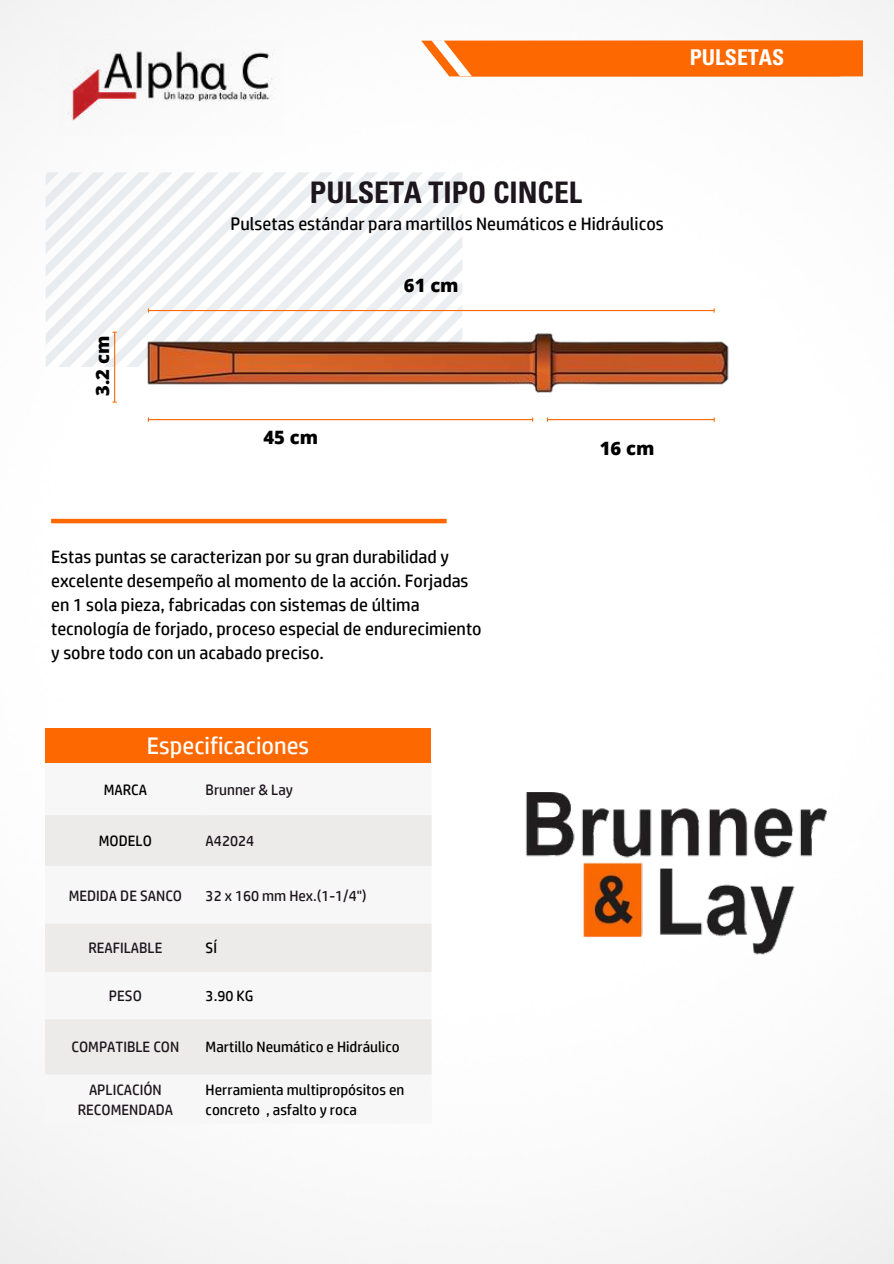
<style>
.page{position:relative;width:894px;height:1264px;background:#fff}
.page>*{position:absolute;margin:0;border:0;box-sizing:border-box;transform-origin:0 0}
.t1{font:700 condensed 29.7px "Univers";color:#1d161d}
.t2{font:24px "HP Simplified";color:#fff}
.t3{font:700 condensed 21.75px "Univers";color:#fff}
.t4{font:800 18.45px "Open Sans";color:#000}
.t5{font:18px/24.2px "HP Simplified";color:#000}
.t6{font:15px/20.2px "HP Simplified";color:#1d161d;text-align:center}
.t7{font:15px/20.2px "HP Simplified";color:#000}
</style>
<div class="page">
<img style="left:0;top:0;width:893px;height:1263px">
<img style="left:59px;top:40px;width:224px;height:95px">
<svg style="left:421px;top:40px;width:441px;height:36px"></svg>
<svg style="left:46px;top:172px;width:416px;height:194px"></svg>
<hr style="left:51px;top:519px;width:395px;height:4px;background:#fd6800">
<svg style="left:45px;top:763px;width:386px;height:360px"></svg>
<svg style="left:45px;top:815px;width:386px;height:259px;fill:#edeaea"></svg>
<div style="left:45px;top:728px;width:386px;height:35px;background:#fd6800"></div>
<hr style="left:114px;top:332px;width:1px;height:70px;background:#fd6800">
<hr style="left:149px;top:310px;width:564px;height:1px;background:#fd6800">
<hr style="left:149px;top:419px;width:383px;height:1px;background:#fd6800">
<hr style="left:547px;top:419px;width:166px;height:1px;background:#fd6800">
<img style="left:136px;top:327px;width:618px;height:80px">
<img style="left:519px;top:792px;width:306px;height:164px">
<p class="t3" style="left:689px;top:44px;width:96px">PULSETAS</p>
<h1 class="t1" style="left:310px;top:174px;width:274px">PULSETA TIPO CINCEL</h1>
<p class="t5" style="left:230px;top:211px;width:434px">Pulsetas estándar para martillos Neumáticos e Hidráulicos</p>
<p class="t4" style="left:88px;top:396px;width:61px;rotate:-90deg">3.2 cm</p>
<p class="t4" style="left:263px;top:423px;width:56px">45 cm</p>
<p class="t4" style="left:404px;top:271px;width:56px">61 cm</p>
<p class="t5" style="left:51px;top:544px;width:432px">Estas puntas se caracterizan por su gran durabilidad y excelente desempeño al momento de la acción. Forjadas en 1 sola pieza, fabricadas con sistemas de última tecnología de forjado, proceso especial de endurecimiento y sobre todo con un acabado preciso.</p>
<h2 class="t2" style="left:147px;top:732px;width:164px">Especificaciones</h2>
<p class="t7" style="left:104px;top:779px;width:45px">MARCA</p>
<p class="t6" style="left:205px;top:779px;width:89px">Brunner &amp; Lay</p>
<p class="t7" style="left:99px;top:830px;width:54px">MODELO</p>
<p class="t6" style="left:205px;top:830px;width:50px">A42024</p>
<p class="t6" style="left:69px;top:885px;width:115px">MEDIDA DE SANCO</p>
<p class="t6" style="left:205px;top:885px;width:162px">32 x 160 mm Hex.(1-1/4")</p>
<p class="t6" style="left:88px;top:937px;width:75px">REAFILABLE</p>
<p class="t7" style="left:205px;top:937px;width:13px">SÍ</p>
<p class="t6" style="left:109px;top:985px;width:34px">PESO</p>
<p class="t7" style="left:205px;top:985px;width:49px">3.90 KG</p>
<p class="t6" style="left:71px;top:1036px;width:109px">COMPATIBLE CON</p>
<p class="t7" style="left:205px;top:1036px;width:195px">Martillo Neumático e Hidráulico</p>
<p class="t6" style="left:78px;top:1079px;width:97px">APLICACIÓN<br>RECOMENDADA</p>
<p class="t7" style="left:205px;top:1079px;width:200px">Herramienta multipropósitos en concreto , asfalto y roca</p>
<p class="t4" style="left:599px;top:434px;width:56px">16 cm</p>
</div>
